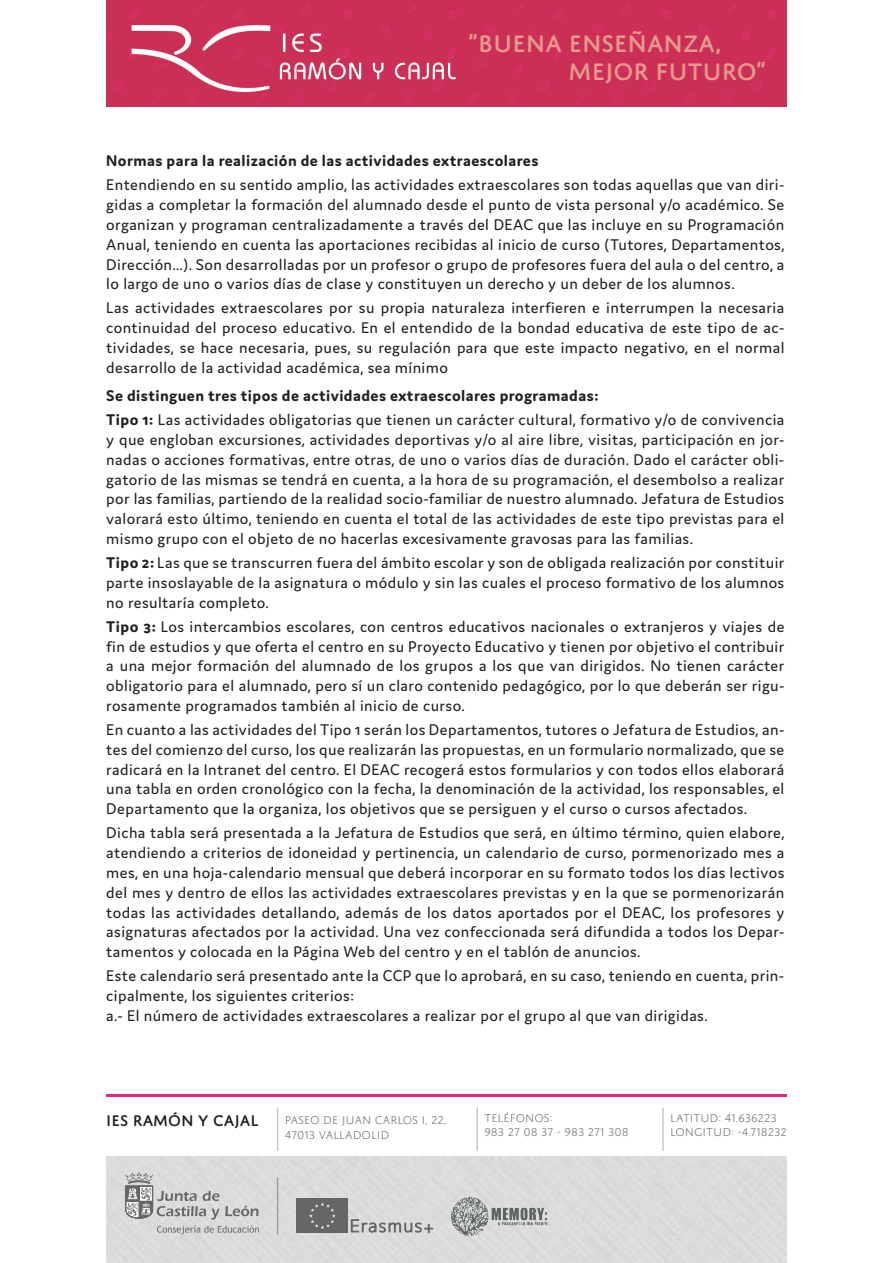
<style>
.page{position:relative;width:893px;height:1263px;background:#fff}
.page>*{position:absolute;margin:0;border:0;box-sizing:border-box;transform-origin:0 0}
.t1{font:500 25.5px/28.7px "Domus Titling";color:#e8998d}
.t2{font:16.5px/19.8px "Domus";letter-spacing:.025em;color:#231f20;text-align:justify}
.t3{font:700 16.5px "Domus";letter-spacing:.025em;color:#231f20}
.t4{font:500 16.5px "Domus Titling";color:#231f20}
.t5{font:300 12px/14.4px "Domus Titling";color:#74787a}
.s1{font-weight:700}
</style>
<div class="page">
<div style="left:106px;top:1157px;width:681px;height:106px;background:#dadcda"></div>
<svg style="left:125px;top:1172px;width:133px;height:47px;background:#c4c5c4"></svg>
<svg style="left:157px;top:1225px;width:102px;height:9px"></svg>
<div style="left:297px;top:1199px;width:51px;height:34px;background:#666"></div>
<svg style="left:309px;top:1203px;width:27px;height:26px"></svg>
<svg style="left:351px;top:1219px;width:83px;height:14px"></svg>
<div style="left:106px;top:0;width:681px;height:106px;background:#cc2f55"></div>
<img style="left:125px;top:13px;width:337px;height:87px">
<img style="left:449px;top:1196px;width:102px;height:42px">
<hr style="left:106px;top:1095px;width:681px;height:2px;background:#e72382">
<hr style="left:277px;top:1107px;width:1px;height:44px;background:#ccc7c4">
<hr style="left:476px;top:1107px;width:2px;height:44px;background:#ccc7c4">
<hr style="left:662px;top:1107px;width:2px;height:44px;background:#ccc7c4">
<hr style="left:277px;top:1177px;width:1px;height:57px;background:#9ea1a7">
<h1 class="t1" style="left:569px;top:28px;width:199px;text-indent:-101px">“BUENA ENSEÑANZA,<br>MEJOR FUTURO”</h1>
<p class="t3" style="left:106px;top:152px;width:434px">Normas para la realización de las actividades extraescolares</p>
<p class="t2" style="left:106px;top:175px;width:680px">Entendiendo en su sentido amplio, las actividades extraescolares son todas aquellas que van diri&shy;gidas a completar la formación del alumnado desde el punto de vista personal y/o académico. Se organizan y programan centralizadamente a través del DEAC que las incluye en su Programación Anual, teniendo en cuenta las aportaciones recibidas al inicio de curso (Tutores, Departamentos, Dirección…). Son desarrolladas por un profesor o grupo de profesores fuera del aula o del centro, a lo largo de uno o varios días de clase y constituyen un derecho y un deber de los alumnos.</p>
<p class="t2" style="left:106px;top:298px;width:680px">Las actividades extraescolares por su propia naturaleza interfieren e interrumpen la necesaria continuidad del proceso educativo. En el entendido de la bondad educativa de este tipo de ac&shy;tividades, se hace necesaria, pues, su regulación para que este impacto negativo, en el normal desarrollo de la actividad académica, sea mínimo</p>
<p class="t2" style="left:106px;top:384px;width:680px;line-height:24px"><span class="s1">Se distinguen tres tipos de actividades extraescolares programadas:<br>Tipo 1:</span> Las actividades obligatorias que tienen un carácter cultural, formativo y/o de convivencia</p>
<p class="t2" style="left:106px;top:430px;width:680px">y que engloban excursiones, actividades deportivas y/o al aire libre, visitas, participación en jor&shy;nadas o acciones formativas, entre otras, de uno o varios días de duración. Dado el carácter obli&shy;gatorio de las mismas se tendrá en cuenta, a la hora de su programación, el desembolso a realizar por las familias, partiendo de la realidad socio-familiar de nuestro alumnado. Jefatura de Estudios valorará esto último, teniendo en cuenta el total de las actividades de este tipo previstas para el mismo grupo con el objeto de no hacerlas excesivamente gravosas para las familias.</p>
<p class="t2" style="left:106px;top:553px;width:680px"><span class="s1">Tipo 2:</span> Las que se transcurren fuera del ámbito escolar y son de obligada realización por constituir parte insoslayable de la asignatura o módulo y sin las cuales el proceso formativo de los alumnos no resultaría completo.</p>
<p class="t2" style="left:106px;top:616px;width:680px"><span class="s1">Tipo 3:</span> Los intercambios escolares, con centros educativos nacionales o extranjeros y viajes de fin de estudios y que oferta el centro en su Proyecto Educativo y tienen por objetivo el contribuir a una mejor formación del alumnado de los grupos a los que van dirigidos. No tienen carácter obligatorio para el alumnado, pero sí un claro contenido pedagógico, por lo que deberán ser rigu&shy;rosamente programados también al inicio de curso.</p>
<p class="t2" style="left:106px;top:720px;width:680px">En cuanto a las actividades del Tipo 1 serán los Departamentos, tutores o Jefatura de Estudios, an&shy;tes del comienzo del curso, los que realizarán las propuestas, en un formulario normalizado, que se radicará en la Intranet del centro. El DEAC recogerá estos formularios y con todos ellos elaborará una tabla en orden cronológico con la fecha, la denominación de la actividad, los responsables, el Departamento que la organiza, los objetivos que se persiguen y el curso o cursos afectados.</p>
<p class="t2" style="left:106px;top:823px;width:680px">Dicha tabla será presentada a la Jefatura de Estudios que será, en último término, quien elabore, atendiendo a criterios de idoneidad y pertinencia, un calendario de curso, pormenorizado mes a mes, en una hoja-calendario mensual que deberá incorporar en su formato todos los días lectivos del mes y dentro de ellos las actividades extraescolares previstas y en la que se pormenorizarán todas las actividades detallando, además de los datos aportados por el DEAC, los profesores y asignaturas afectados por la actividad. Una vez confeccionada será difundida a todos los Depar&shy;tamentos y colocada en la Página Web del centro y en el tablón de anuncios.</p>
<p class="t2" style="left:106px;top:966px;width:679px;text-align:left">Este calendario será presentado ante la CCP que lo aprobará, en su caso, teniendo en cuenta, prin&shy;cipalmente, los siguientes criterios:<br>a.- El número de actividades extraescolares a realizar por el grupo al que van dirigidas.</p>
<p class="t4" style="left:106px;top:1111px;width:154px">IES RAMÓN Y CAJAL</p>
<p class="t5" style="left:285px;top:1113px;width:163px">PASEO DE JUAN CARLOS I, 22,<br>47013 VALLADOLID</p>
<p class="t5" style="left:484px;top:1110px;width:146px">TELÉFONOS:<br>983 27 08 37 - 983 271 308</p>
<p class="t5" style="left:670px;top:1110px;width:118px">LATITUD: 41.636223<br>LONGITUD: -4.718232</p>
</div>
